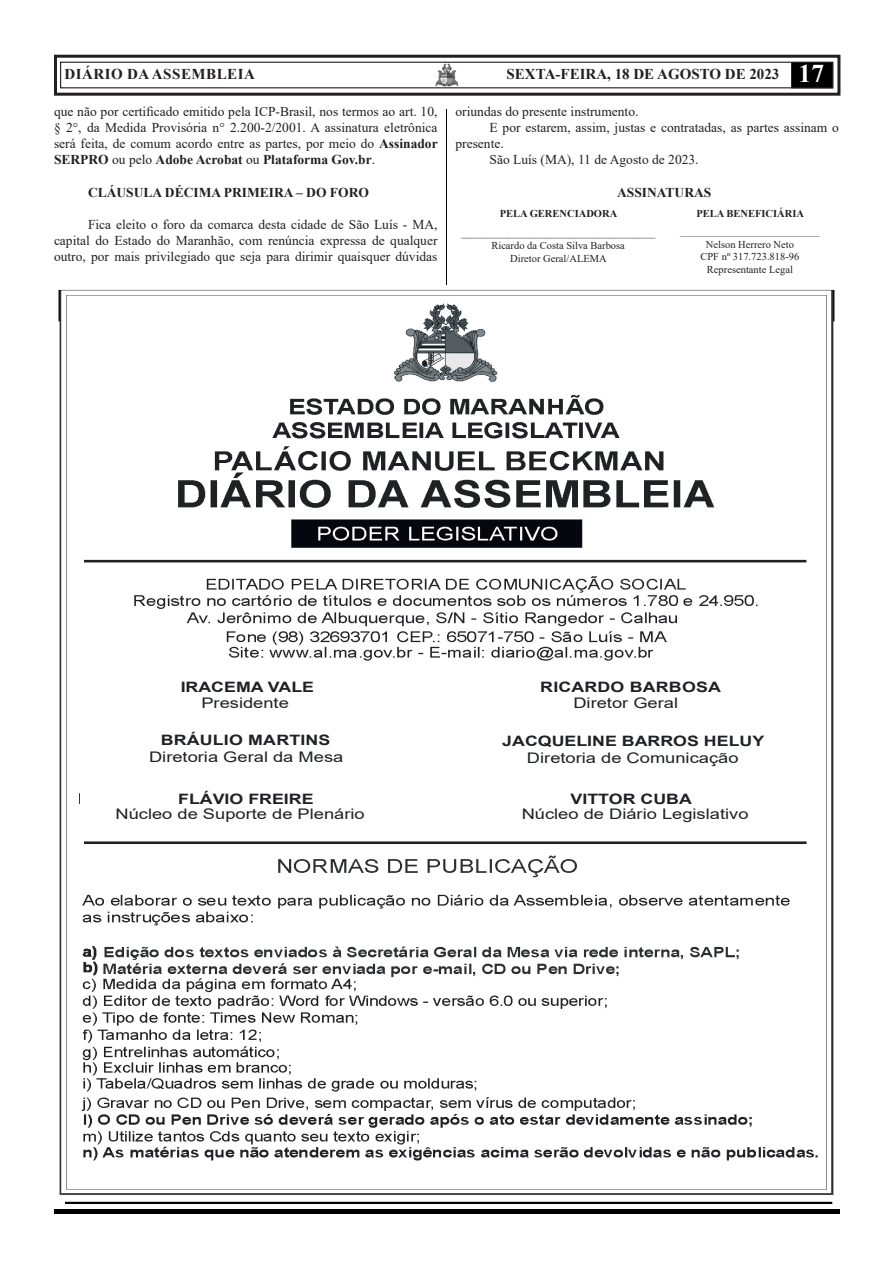
<style>
.page{position:relative;width:893px;height:1263px;background:#fff}
.page>*{position:absolute;margin:0;border:0;box-sizing:border-box;transform-origin:0 0}
.t1{font:700 15px "Times New Roman";color:#231f20}
.t2{font:700 15px "Times New Roman";letter-spacing:.035em;color:#231f20}
.t3{font:14.55px "Arial";color:#1f2124;scale:1.26 1}
.t4{font:700 14.4px "Arial";color:#1f2124;scale:1.24 1}
.t5{font:13.5px/16.2px "Times New Roman";color:#231f20;text-align:justify}
.t6{font:700 13.5px "Times New Roman";color:#231f20}
.t7{font:10.5px/12.6px "Times New Roman";color:#231f20;text-align:center}
.t8{font:700 10.5px "Times New Roman";color:#231f20}
.t9{font:9px "Times New Roman";color:#231f20}
.s1{font-size:25.5px;color:#fff}
.s2{font-weight:700}
</style>
<div class="page">
<div style="left:54px;top:55px;width:786px;height:41px;border:3px solid #231f20"></div>
<div style="left:791px;top:62px;width:42px;height:26px;background:#000;border:2px solid #000"></div>
<div style="left:60px;top:62px;width:773px;height:26px;border:1px solid #231f20"></div>
<hr style="left:446px;top:109px;width:1px;height:1090px;background:#000">
<div style="left:54px;top:1209px;width:785px;height:5px;background:#000"></div>
<img style="left:427px;top:56px;width:40px;height:40px">
<img style="left:58px;top:286px;width:777px;height:917px">
<div style="left:470px;top:782px;width:348px;height:53px;background:#fff"></div>
<div style="left:80px;top:669px;width:349px;height:165px;background:#fff"></div>
<div style="left:80px;top:665px;width:731px;height:164px;background:#fff"></div>
<p class="t2" style="left:64px;top:64px;width:192px">DIÁRIO DA ASSEMBLEIA</p>
<p class="t1" style="left:507px;top:64px;width:319px">SEXTA-FEIRA, 18 DE AGOSTO DE 2023 <span class="s1">17</span></p>
<p class="t5" style="left:54px;top:103px;width:385px">que não por certificado emitido pela ICP-Brasil, nos termos ao art. 10, § 2°, da Medida Provisória n° 2.200-2/2001. A assinatura eletrônica será feita, de comum acordo entre as partes, por meio do <span class="s2">Assinador SERPRO</span> ou pelo <span class="s2">Adobe Acrobat</span> ou <span class="s2">Plataforma Gov.br</span>.</p>
<p class="t6" style="left:88px;top:182px;width:282px">CLÁUSULA DÉCIMA PRIMEIRA – DO FORO</p>
<p class="t5" style="left:54px;top:216px;width:385px;text-indent:34px">Fica eleito o foro da comarca desta cidade de São Luís - MA, capital do Estado do Maranhão, com renúncia expressa de qualquer outro, por mais privilegiado que seja para dirimir quaisquer dúvidas</p>
<p class="t5" style="left:455px;top:103px;width:184px">oriundas do presente instrumento.</p>
<p class="t5" style="left:455px;top:119px;width:385px;text-indent:34px">E por estarem, assim, justas e contratadas, as partes assinam o presente.</p>
<p class="t5" style="left:489px;top:151px;width:211px">São Luís (MA), 11 de Agosto de 2023.</p>
<p class="t6" style="left:617px;top:182px;width:96px">ASSINATURAS</p>
<p class="t8" style="left:500px;top:206px;width:119px">PELA GERENCIADORA</p>
<p class="t8" style="left:696px;top:206px;width:109px">PELA BENEFICIÁRIA</p>
<p class="t7" style="left:461px;top:226px;width:196px">_____________________________________<br>Ricardo da Costa Silva Barbosa<br>Diretor Geral/ALEMA</p>
<p class="t9" style="left:680px;top:226px;width:141px">_______________________________</p>
<p class="t7" style="left:700px;top:238px;width:100px">Nelson Herrero Neto<br>CPF nº 317.723.818-96</p>
<p class="t7" style="left:707px;top:263px;width:88px">Representante Legal</p>
<p class="t4" style="left:181px;top:676px;width:109px">IRACEMA VALE</p>
<p class="t3" style="left:201px;top:693px;width:71px">Presidente</p>
<p class="t4" style="left:540px;top:677px;width:147px">RICARDO BARBOSA</p>
<p class="t3" style="left:573px;top:693px;width:85px">Diretor Geral</p>
<p class="t4" style="left:161px;top:729px;width:138px">BRÁULIO MARTINS</p>
<p class="t3" style="left:149px;top:747px;width:156px">Diretoria Geral da Mesa</p>
<p class="t4" style="left:502px;top:731px;width:213px">JACQUELINE BARROS HELUY</p>
<p class="t3" style="left:527px;top:748px;width:169px">Diretoria de Comunicação</p>
<p class="t4" style="left:178px;top:789px;width:111px">FLÁVIO FREIRE</p>
<p class="t3" style="left:115px;top:804px;width:199px">Núcleo de Suporte de Plenário</p>
<p class="t4" style="left:571px;top:789px;width:99px">VITTOR CUBA</p>
<p class="t3" style="left:522px;top:804px;width:182px">Núcleo de Diário Legislativo</p>
</div>
